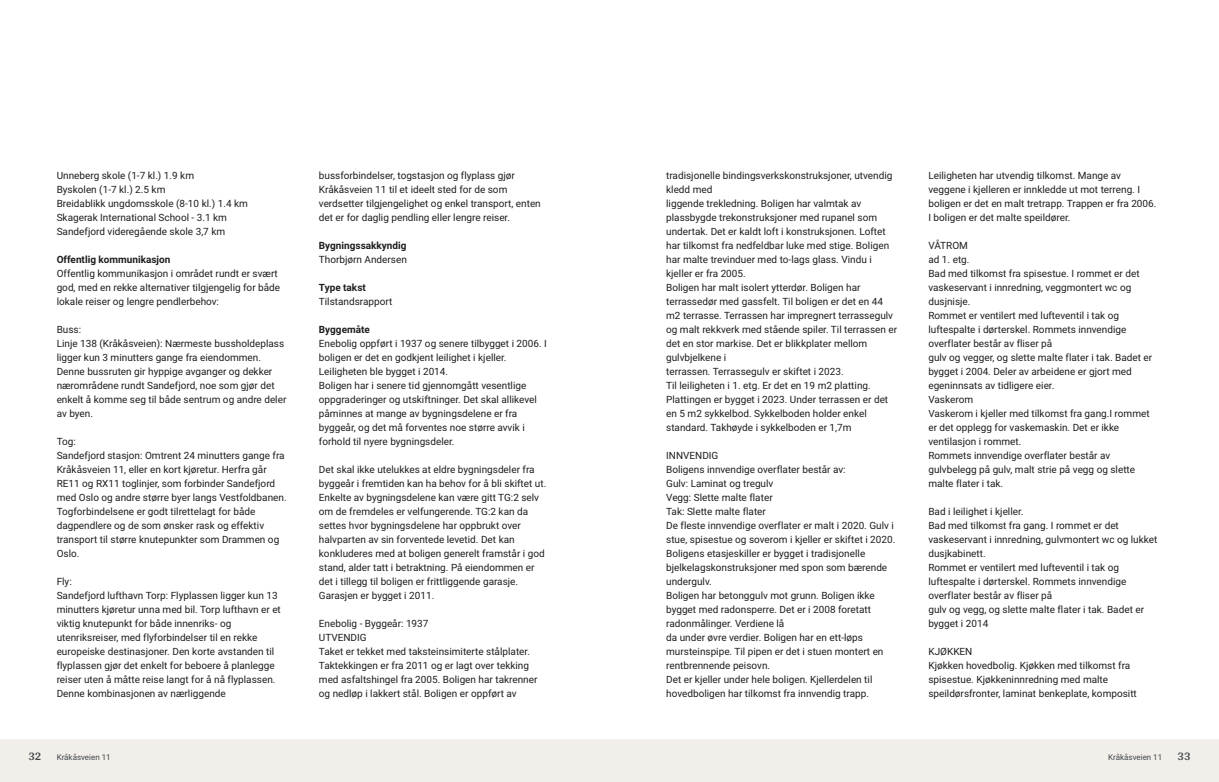
<style>
.page{position:relative;width:1219px;height:782px;background:#fff}
.page>*{position:absolute;margin:0;border:0;box-sizing:border-box;transform-origin:0 0}
.t1{font:700 12px "Arya";color:#414749}
.t2{font:10px/14px "Roboto Vitec";color:#1d1d1b}
.t3{font:700 10px "Roboto Vitec";color:#1d1d1b}
.t4{font:8px "Roboto Vitec";color:#414749}
</style>
<div class="page">
<div style="left:0;top:739px;width:612px;height:42px;background:#f2eeea"></div>
<div style="left:607px;top:739px;width:612px;height:42px;background:#f2eeea"></div>
<p class="t2" style="left:57px;top:167px;width:193px">Unneberg skole (1‑7 kl.) 1.9 km<br>Byskolen (1‑7 kl.) 2.5 km<br>Breidablikk ungdomsskole (8‑10 kl.) 1.4 km Skagerak International School ‑ 3.1 km Sandefjord videregående skole 3,7 km</p>
<p class="t3" style="left:57px;top:252px;width:115px">Offentlig kommunikasjon</p>
<p class="t2" style="left:57px;top:265px;width:225px">Offentlig kommunikasjon i området rundt er svært god, med en rekke alternativer tilgjengelig for både lokale reiser og lengre pendlerbehov:</p>
<p class="t2" style="left:57px;top:321px;width:231px">Buss:<br>Linje 138 (Kråkåsveien): Nærmeste bussholdeplass ligger kun 3 minutters gange fra eiendommen.<br>Denne bussruten gir hyppige avganger og dekker nærområdene rundt Sandefjord, noe som gjør det enkelt å komme seg til både sentrum og andre deler av byen.</p>
<p class="t2" style="left:57px;top:433px;width:231px">Tog:<br>Sandefjord stasjon: Omtrent 24 minutters gange fra Kråkåsveien 11, eller en kort kjøretur. Herfra går RE11 og RX11 toglinjer, som forbinder Sandefjord med Oslo og andre større byer langs Vestfoldbanen.<br>Togforbindelsene er godt tilrettelagt for både dagpendlere og de som ønsker rask og effektiv transport til større knutepunkter som Drammen og Oslo.</p>
<p class="t2" style="left:57px;top:573px;width:226px">Fly:<br>Sandefjord lufthavn Torp: Flyplassen ligger kun 13 minutters kjøretur unna med bil. Torp lufthavn er et viktig knutepunkt for både innenriks‑ og utenriksreiser, med flyforbindelser til en rekke europeiske destinasjoner. Den korte avstanden til flyplassen gjør det enkelt for beboere å planlegge reiser uten å måtte reise langt for å nå flyplassen.<br>Denne kombinasjonen av nærliggende</p>
<p class="t1" style="left:28px;top:749px;width:15px">32</p>
<p class="t4" style="left:57px;top:751px;width:56px">Kråkåsveien 11</p>
<p class="t2" style="left:319px;top:167px;width:223px">bussforbindelser, togstasjon og flyplass gjør Kråkåsveien 11 til et ideelt sted for de som verdsetter tilgjengelighet og enkel transport, enten det er for daglig pendling eller lengre reiser.</p>
<p class="t3" style="left:319px;top:238px;width:89px">Bygningssakkyndig</p>
<p class="t2" style="left:319px;top:251px;width:89px">Thorbjørn Andersen</p>
<p class="t3" style="left:319px;top:280px;width:48px">Type takst</p>
<p class="t2" style="left:319px;top:293px;width:75px">Tilstandsrapport</p>
<p class="t3" style="left:319px;top:322px;width:52px">Byggemåte</p>
<p class="t2" style="left:319px;top:335px;width:229px">Enebolig oppført i 1937 og senere tilbygget i 2006. I boligen er det en godkjent leilighet i kjeller.<br>Leiligheten ble bygget i 2014.<br>Boligen har i senere tid gjennomgått vesentlige oppgraderinger og utskiftninger. Det skal allikevel påminnes at mange av bygningsdelene er fra byggeår, og det må forventes noe større avvik i forhold til nyere bygningsdeler.</p>
<p class="t2" style="left:319px;top:461px;width:229px">Det skal ikke utelukkes at eldre bygningsdeler fra byggeår i fremtiden kan ha behov for å bli skiftet ut.<br>Enkelte av bygningsdelene kan være gitt TG:2 selv om de fremdeles er velfungerende. TG:2 kan da settes hvor bygningsdelene har oppbrukt over halvparten av sin forventede levetid. Det kan konkluderes med at boligen generelt framstår i god stand, alder tatt i betraktning. På eiendommen er det i tillegg til boligen er frittliggende garasje.<br>Garasjen er bygget i 2011.</p>
<p class="t2" style="left:319px;top:615px;width:220px">Enebolig ‑ Byggeår: 1937<br>UTVENDIG<br>Taket er tekket med taksteinsimiterte stålplater.<br>Taktekkingen er fra 2011 og er lagt over tekking med asfaltshingel fra 2005. Boligen har takrenner og nedløp i lakkert stål. Boligen er oppført av</p>
<p class="t2" style="left:666px;top:167px;width:232px">tradisjonelle bindingsverkskonstruksjoner, utvendig kledd med<br>liggende trekledning. Boligen har valmtak av plassbygde trekonstruksjoner med rupanel som undertak. Det er kaldt loft i konstruksjonen. Loftet har tilkomst fra nedfeldbar luke med stige. Boligen har malte trevinduer med to‑lags glass. Vindu i kjeller er fra 2005.<br>Boligen har malt isolert ytterdør. Boligen har terrassedør med gassfelt. Til boligen er det en 44 m2 terrasse. Terrassen har impregnert terrassegulv og malt rekkverk med stående spiler. Til terrassen er det en stor markise. Det er blikkplater mellom gulvbjelkene i<br>terrassen. Terrassegulv er skiftet i 2023.<br>Til leiligheten i 1. etg. Er det en 19 m2 platting.<br>Plattingen er bygget i 2023. Under terrassen er det en 5 m2 sykkelbod. Sykkelboden holder enkel standard. Takhøyde i sykkelboden er 1,7m</p>
<p class="t2" style="left:666px;top:447px;width:231px">INNVENDIG<br>Boligens innvendige overflater består av:<br>Gulv: Laminat og tregulv<br>Vegg: Slette malte flater<br>Tak: Slette malte flater<br>De fleste innvendige overflater er malt i 2020. Gulv i stue, spisestue og soverom i kjeller er skiftet i 2020.<br>Boligens etasjeskiller er bygget i tradisjonelle bjelkelagskonstruksjoner med spon som bærende undergulv.<br>Boligen har betonggulv mot grunn. Boligen ikke bygget med radonsperre. Det er i 2008 foretatt radonmålinger. Verdiene lå<br>da under øvre verdier. Boligen har en ett‑løps mursteinspipe. Til pipen er det i stuen montert en rentbrennende peisovn.<br>Det er kjeller under hele boligen. Kjellerdelen til hovedboligen har tilkomst fra innvendig trapp.</p>
<p class="t2" style="left:928px;top:167px;width:230px">Leiligheten har utvendig tilkomst. Mange av veggene i kjelleren er innkledde ut mot terreng. I boligen er det en malt tretrapp. Trappen er fra 2006.<br>I boligen er det malte speildører.</p>
<p class="t2" style="left:928px;top:237px;width:225px">VÅTROM<br>ad 1. etg.<br>Bad med tilkomst fra spisestue. I rommet er det vaskeservant i innredning, veggmontert wc og dusjnisje.<br>Rommet er ventilert med lufteventil i tak og luftespalte i dørterskel. Rommets innvendige overflater består av fliser på<br>gulv og vegger, og slette malte flater i tak. Badet er bygget i 2004. Deler av arbeidene er gjort med egeninnsats av tidligere eier.<br>Vaskerom<br>Vaskerom i kjeller med tilkomst fra gang.I rommet er det opplegg for vaskemaskin. Det er ikke ventilasjon i rommet.<br>Rommets innvendige overflater består av gulvbelegg på gulv, malt strie på vegg og slette malte flater i tak.</p>
<p class="t2" style="left:928px;top:503px;width:231px">Bad i leilighet i kjeller.<br>Bad med tilkomst fra gang. I rommet er det vaskeservant i innredning, gulvmontert wc og lukket dusjkabinett.<br>Rommet er ventilert med lufteventil i tak og luftespalte i dørterskel. Rommets innvendige overflater består av fliser på<br>gulv og vegg, og slette malte flater i tak. Badet er bygget i 2014</p>
<p class="t2" style="left:928px;top:643px;width:210px">KJØKKEN<br>Kjøkken hovedbolig. Kjøkken med tilkomst fra spisestue. Kjøkkeninnredning med malte speildørsfronter, laminat benkeplate, kompositt</p>
<p class="t4" style="left:1108px;top:751px;width:56px">Kråkåsveien 11</p>
<p class="t1" style="left:1177px;top:749px;width:15px">33</p>
</div>
